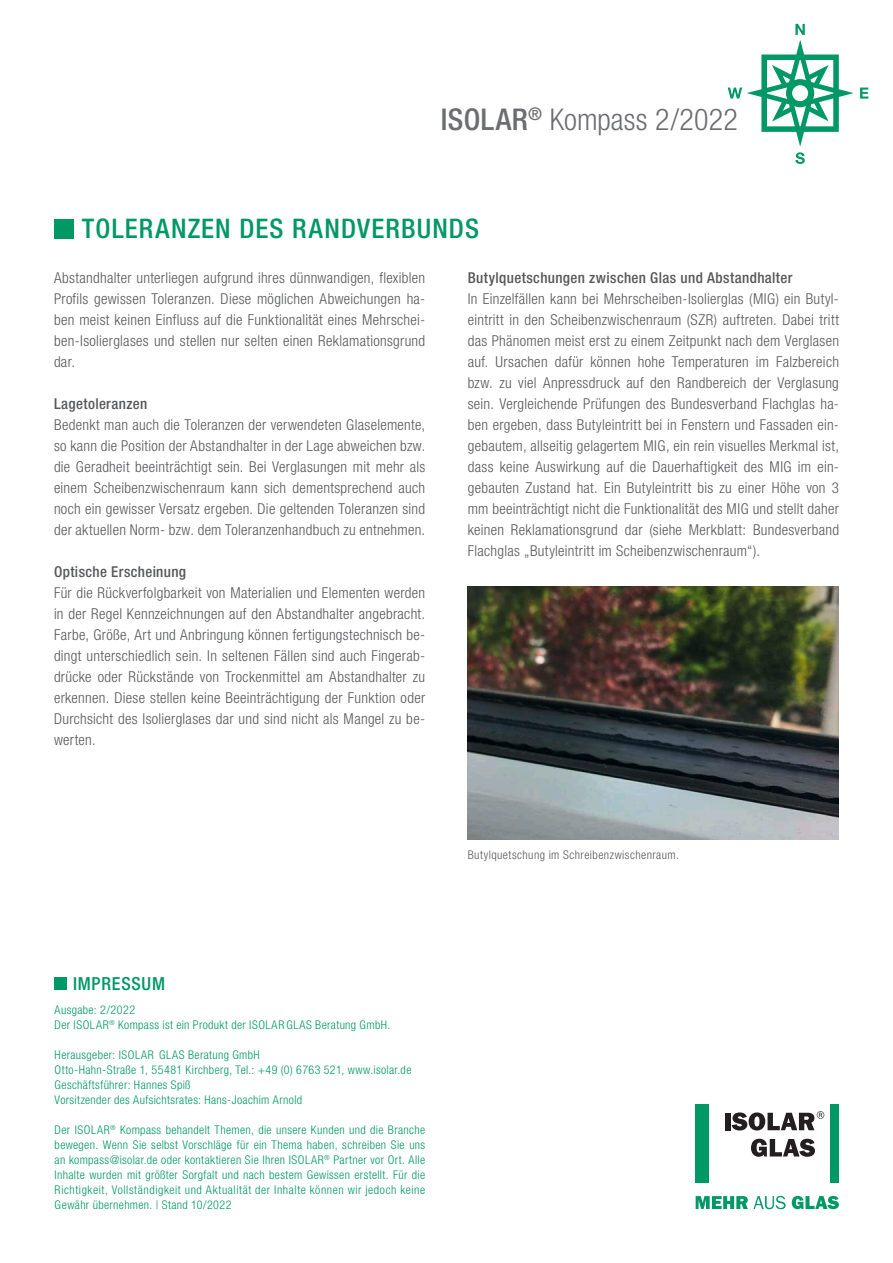
<style>
.page{position:relative;width:893px;height:1263px;background:#fff}
.page>*{position:absolute;margin:0;border:0;box-sizing:border-box;transform-origin:0 0}
.t1{font:300 condensed 30px "Helvetica Neue LT Std";letter-spacing:.005em;color:#6c6d70}
.t2{font:500 condensed 27px "Helvetica Neue LT Std";letter-spacing:.04em;color:#009864}
.t3{font:500 condensed 18px "Helvetica Neue LT Std";letter-spacing:.045em;color:#009864}
.t4{font:300 condensed 15px/21px "Helvetica Neue LT Std";letter-spacing:.02em;color:#57585a;text-align:justify}
.t5{font:500 condensed 15px "Helvetica Neue LT Std";letter-spacing:.025em;color:#57585a}
.t6{font:300 condensed 12px/15px "Helvetica Neue LT Std";letter-spacing:.03em;color:#009864}
.t7{font:300 condensed 12px "Helvetica Neue LT Std";letter-spacing:.035em;color:#57585a}
.s1{font-weight:500}
</style>
<div class="page">
<div style="left:54px;top:219px;width:20px;height:19px;background:#009864"></div>
<div style="left:54px;top:977px;width:13px;height:13px;background:#009864"></div>
<div style="left:696px;top:1104px;width:13px;height:79px;background:#009864"></div>
<div style="left:830px;top:1104px;width:9px;height:79px;background:#009864"></div>
<div style="left:725px;top:1113px;width:5px;height:17px;background:#231f20"></div>
<svg style="left:751px;top:1139px;width:64px;height:18px"></svg>
<svg style="left:732px;top:1111px;width:92px;height:19px"></svg>
<svg style="left:696px;top:1196px;width:90px;height:13px"></svg>
<svg style="left:792px;top:1196px;width:47px;height:13px"></svg>
<img style="left:468px;top:587px;width:371px;height:252px">
<svg style="left:728px;top:24px;width:140px;height:140px"></svg>
<h1 class="t1" style="left:441px;top:102px;width:299px"><span class="s1">ISOLAR</span><sup>®</sup> Kompass 2/2022</h1>
<h2 class="t2" style="left:82px;top:212px;width:399px">TOLERANZEN DES RANDVERBUNDS</h2>
<p class="t4" style="left:54px;top:267px;width:373px">Abstandhalter unterliegen aufgrund ihres dünnwandigen, flexiblen Profils gewissen Toleranzen. Diese möglichen Abweichungen ha&shy;ben meist keinen Einfluss auf die Funktionalität eines Mehrschei&shy;ben-Isolierglases und stellen nur selten einen Reklamationsgrund dar.</p>
<p class="t5" style="left:54px;top:395px;width:95px">Lagetoleranzen</p>
<p class="t4" style="left:54px;top:414px;width:373px">Bedenkt man auch die Toleranzen der verwendeten Glaselemente, so kann die Position der Abstandhalter in der Lage abweichen bzw. die Geradheit beeinträchtigt sein. Bei Verglasungen mit mehr als einem Scheibenzwischenraum kann sich dementsprechend auch noch ein gewisser Versatz ergeben. Die geltenden Toleranzen sind der aktuellen Norm- bzw. dem Toleranzenhandbuch zu entnehmen.</p>
<p class="t5" style="left:54px;top:563px;width:134px">Optische Erscheinung</p>
<p class="t4" style="left:54px;top:582px;width:373px">Für die Rückverfolgbarkeit von Materialien und Elementen werden in der Regel Kennzeichnungen auf den Abstandhalter angebracht.<br>Farbe, Größe, Art und Anbringung können fertigungstechnisch be&shy;dingt unterschiedlich sein. In seltenen Fällen sind auch Fingerab&shy;drücke oder Rückstände von Trockenmittel am Abstandhalter zu erkennen. Diese stellen keine Beeinträchtigung der Funktion oder Durchsicht des Isolierglases dar und sind nicht als Mangel zu be&shy;werten.</p>
<p class="t5" style="left:468px;top:269px;width:326px">Butylquetschungen zwischen Glas und Abstandhalter</p>
<p class="t4" style="left:468px;top:288px;width:373px">In Einzelfällen kann bei Mehrscheiben-Isolierglas (MIG) ein Butyl&shy;eintritt in den Scheibenzwischenraum (SZR) auftreten. Dabei tritt das Phänomen meist erst zu einem Zeitpunkt nach dem Verglasen auf. Ursachen dafür können hohe Temperaturen im Falzbereich bzw. zu viel Anpressdruck auf den Randbereich der Verglasung sein. Vergleichende Prüfungen des Bundesverband Flachglas ha&shy;ben ergeben, dass Butyleintritt bei in Fenstern und Fassaden ein&shy;gebautem, allseitig gelagertem MIG, ein rein visuelles Merkmal ist, dass keine Auswirkung auf die Dauerhaftigkeit des MIG im ein&shy;gebauten Zustand hat. Ein Butyleintritt bis zu einer Höhe von 3 mm beeinträchtigt nicht die Funktionalität des MIG und stellt daher keinen Reklamationsgrund dar (siehe Merkblatt: Bundesverband Flachglas „Butyleintritt im Scheibenzwischenraum“).</p>
<p class="t7" style="left:468px;top:848px;width:213px">Butylquetschung im Schreibenzwischenraum.</p>
<p class="t3" style="left:73px;top:973px;width:93px">IMPRESSUM</p>
<p class="t6" style="left:55px;top:1002px;width:337px">Ausgabe: 2/2022<br>Der ISOLAR<sup>®</sup> Kompass ist ein Produkt der ISOLAR GLAS Beratung GmbH.</p>
<p class="t6" style="left:55px;top:1047px;width:358px">Herausgeber: ISOLAR GLAS Beratung GmbH<br>Otto-Hahn-Straße 1, 55481 Kirchberg, Tel.: +49 (0) 6763 521, www.isolar.de Geschäftsführer: Hannes Spiß<br>Vorsitzender des Aufsichtsrates: Hans-Joachim Arnold</p>
<p class="t6" style="left:55px;top:1122px;width:372px;text-align:justify">Der ISOLAR<sup>®</sup> Kompass behandelt Themen, die unsere Kunden und die Branche bewegen. Wenn Sie selbst Vorschläge für ein Thema haben, schreiben Sie uns an kompass@isolar.de oder kontaktieren Sie Ihren ISOLAR<sup>®</sup> Partner vor Ort. Alle Inhalte wurden mit größter Sorgfalt und nach bestem Gewissen erstellt. Für die Richtigkeit, Vollständigkeit und Aktualität der Inhalte können wir jedoch keine Gewähr übernehmen. | Stand 10/2022</p>
</div>
